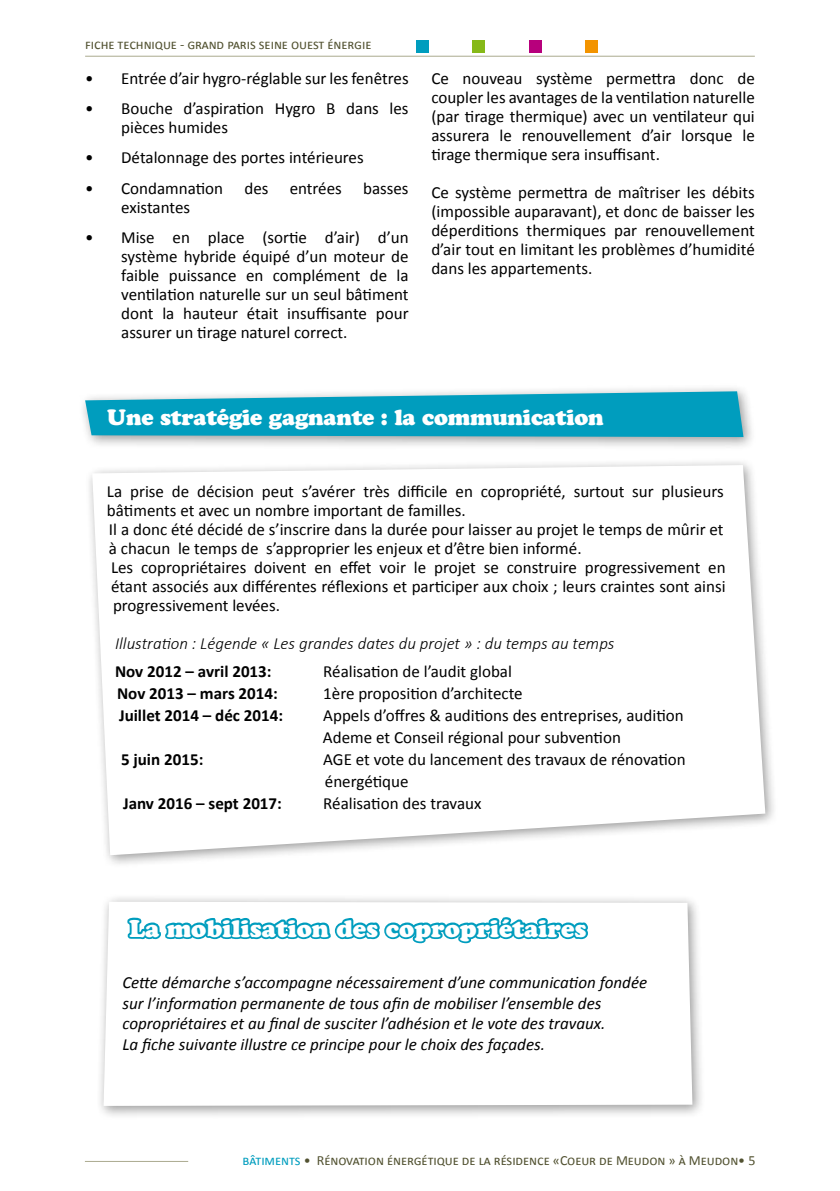
<style>
.page{position:relative;width:840px;height:1191px;background:#fff}
.page>*{position:absolute;margin:0;border:0;box-sizing:border-box;transform-origin:0 0}
.t1{font:24px "Cooper Black Std";color:#fff}
.t2{font:22px "Cooper Black Std";letter-spacing:-.01em;color:#fff}
.t3{font:17px/19px "Calibri";color:#000}
.t4{font:italic 17px/20.4px "Calibri";color:#000}
.t5{font:700 17px "Calibri";color:#000}
.t6{font:italic 300 17px "Calibri";color:#000}
.t7{font:14px "Calibri";letter-spacing:-.005em;color:#525231}
.s1{color:#009dbe}
</style>
<div class="page">
<div style="left:415px;top:40px;width:13px;height:12px;background:#009dbe"></div>
<div style="left:472px;top:40px;width:12px;height:12px;background:#86b918"></div>
<div style="left:528px;top:40px;width:13px;height:12px;background:#b7007c"></div>
<div style="left:584px;top:40px;width:13px;height:12px;background:#f39400"></div>
<hr style="left:85px;top:56px;width:669px;height:1px;background:#abaa8f">
<div style="left:85px;top:457px;width:693px;height:411px;background:#000;opacity:.4"></div>
<svg style="left:92px;top:465px;width:673px;height:390px"></svg>
<div style="left:78px;top:383px;width:678px;height:68px;background:#000;opacity:.4"></div>
<svg style="left:85px;top:391px;width:658px;height:46px;background:#1ea6c3"></svg>
<div style="left:95px;top:894px;width:610px;height:226px;background:#000;opacity:.4"></div>
<svg style="left:103px;top:901px;width:589px;height:205px"></svg>
<svg style="left:125px;top:915px;width:464px;height:30px"></svg>
<hr style="left:85px;top:1161px;width:103px;height:1px;background:#abaa8f">
<p class="t7" style="left:85px;top:36px;width:288px">fiche technique - grand paris seine ouest énergie</p>
<p class="t3" style="left:85px;top:69px;width:325px">• Entrée d’air hygro-réglable sur les fenêtres</p>
<p class="t3" style="left:121px;top:99px;width:289px;text-indent:-36px">• Bouche d’aspiration Hygro B dans les pièces humides</p>
<p class="t3" style="left:85px;top:148px;width:280px">• Détalonnage des portes intérieures</p>
<p class="t3" style="left:121px;top:179px;width:289px;text-indent:-36px">• Condamnation des entrées basses existantes</p>
<p class="t3" style="left:121px;top:228px;width:289px;text-align:justify;text-indent:-36px">• Mise en place (sortie d’air) d’un système hybride équipé d’un moteur de faible puissance en complément de la ventilation naturelle sur un seul bâtiment dont la hauteur était insuffisante pour assurer un tirage naturel correct.</p>
<p class="t3" style="left:431px;top:69px;width:325px;text-align:justify">Ce nouveau système permettra donc de coupler les avantages de la ventilation naturelle (par tirage thermique) avec un ventilateur qui assurera le renouvellement d’air lorsque le tirage thermique sera insuffisant.</p>
<p class="t3" style="left:431px;top:183px;width:325px;text-align:justify">Ce système permettra de maîtriser les débits (impossible auparavant), et donc de baisser les déperditions thermiques par renouvellement d’air tout en limitant les problèmes d’humidité dans les appartements.</p>
<p class="t2" style="left:107px;top:404px;width:497px">Une stratégie gagnante : la communication</p>
<p class="t3" style="left:107px;top:481px;width:617px">La prise de décision peut s’avérer très difficile en copropriété, surtout sur plusieurs</p>
<p class="t3" style="left:107px;top:500px;width:360px">bâtiments et avec un nombre important de familles.</p>
<p class="t3" style="left:109px;top:519px;width:615px">Il a donc été décidé de s’inscrire dans la durée pour laisser au projet le temps de mûrir et</p>
<p class="t3" style="left:109px;top:538px;width:474px">à chacun le temps de s’approprier les enjeux et d’être bien informé.</p>
<p class="t3" style="left:111px;top:557px;width:616px">Les copropriétaires doivent en effet voir le projet se construire progressivement en</p>
<p class="t3" style="left:111px;top:576px;width:615px">étant associés aux différentes réflexions et participer aux choix ; leurs craintes sont ainsi</p>
<p class="t3" style="left:113px;top:595px;width:168px">progressivement levées.</p>
<p class="t6" style="left:115px;top:632px;width:500px">Illustration : Légende « Les grandes dates du projet » : du temps au temps</p>
<p class="t5" style="left:115px;top:660px;width:158px">Nov 2012 – avril 2013:</p>
<p class="t3" style="left:323px;top:661px;width:190px">Réalisation de l’audit global</p>
<p class="t5" style="left:117px;top:682px;width:162px">Nov 2013 – mars 2014:</p>
<p class="t3" style="left:323px;top:683px;width:201px">1ère proposition d’architecte</p>
<p class="t5" style="left:119px;top:704px;width:165px">Juillet 2014 – déc 2014:</p>
<p class="t3" style="left:323px;top:704px;width:362px;line-height:22px">Appels d’offres &amp; auditions des entreprises, audition<br>Ademe et Conseil régional pour subvention</p>
<p class="t5" style="left:121px;top:748px;width:84px">5 juin 2015:</p>
<p class="t3" style="left:323px;top:748px;width:364px;line-height:22px">AGE et vote du lancement des travaux de rénovation énergétique</p>
<p class="t5" style="left:123px;top:792px;width:160px">Janv 2016 – sept 2017:</p>
<p class="t3" style="left:323px;top:793px;width:160px">Réalisation des travaux</p>
<h1 class="t1" style="left:129px;top:914px;width:458px">La mobilisation des copropriétaires</h1>
<p class="t4" style="left:122px;top:972px;width:526px">Cette démarche s’accompagne nécessairement d’une communication fondée sur l’information permanente de tous afin de mobiliser l’ensemble des copropriétaires et au final de susciter l’adhésion et le vote des travaux.<br>La fiche suivante illustre ce principe pour le choix des façades.</p>
<p class="t7" style="left:242px;top:1151px;width:514px"><span class="s1">bâtiments</span> • Rénovation énergétique de la résidence «Coeur de Meudon » à Meudon• 5</p>
</div>
